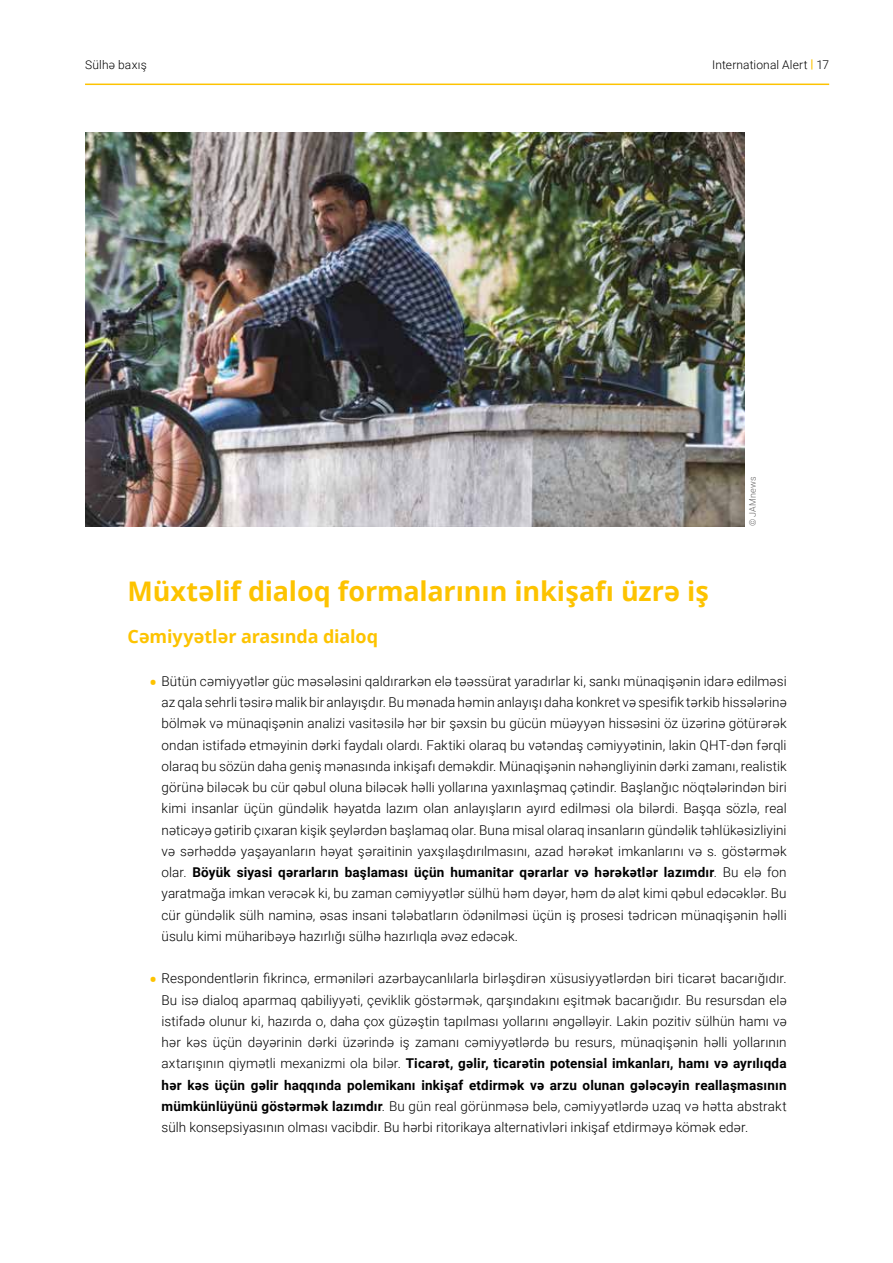
<style>
.page{position:relative;width:893px;height:1263px;background:#fff}
.page>*{position:absolute;margin:0;border:0;box-sizing:border-box;transform-origin:0 0}
.t1{font:700 27px "Noto Sans";letter-spacing:-.005em;color:#fdc300}
.t2{font:700 18px "Noto Sans";letter-spacing:-.005em;color:#fdc300}
.t3{font:300 13.5px/21.3px "Roboto";letter-spacing:.01em;color:#000;text-align:justify}
.t4{font:300 12px "Roboto";letter-spacing:.01em;color:#000}
.t5{font:300 9px "Roboto";letter-spacing:.02em;color:#646363}
.s1{font-weight:700;color:#fdc300}
.s2{font-size:27px;color:#fdc300}
.s3{font-weight:700}
</style>
<div class="page">
<img style="left:86px;top:133px;width:659px;height:393px">
<hr style="left:85px;top:84px;width:744px;height:1px;background:#fdc300">
<p class="t4" style="left:85px;top:56px;width:63px">Sülhə baxış</p>
<p class="t4" style="left:712px;top:56px;width:118px">International Alert <span class="s1">|</span> 17</p>
<p class="t5" style="left:746px;top:526px;width:51px;rotate:-90deg">© JAMnews</p>
<h1 class="t1" style="left:128px;top:572px;width:583px">Müxtəlif dialoq formalarının inkişafı üzrə iş</h1>
<h2 class="t2" style="left:128px;top:624px;width:252px">Cəmiyyətlər arasında dialoq</h2>
<p class="t3" style="left:162px;top:670px;width:627px;text-indent:-13px"><span class="s2">•</span> Bütün cəmiyyətlər güc məsələsini qaldırarkən elə təəssürat yaradırlar ki, sankı münaqişənin idarə edilməsi az qala sehrli təsirə malik bir anlayışdır. Bu mənada həmin anlayışı daha konkret və spesifik tərkib hissələrinə bölmək və münaqişənin analizi vasitəsilə hər bir şəxsin bu gücün müəyyən hissəsini öz üzərinə götürərək ondan istifadə etməyinin dərki faydalı olardı. Faktiki olaraq bu vətəndaş cəmiyyətinin, lakin QHT-dən fərqli olaraq bu sözün daha geniş mənasında inkişafı deməkdir. Münaqişənin nəhəngliyinin dərki zamanı, realistik görünə biləcək bu cür qəbul oluna biləcək həlli yollarına yaxınlaşmaq çətindir. Başlanğıc nöqtələrindən biri kimi insanlar üçün gündəlik həyatda lazım olan anlayışların ayırd edilməsi ola bilərdi. Başqa sözlə, real nəticəyə gətirib çıxaran kişik şeylərdən başlamaq olar. Buna misal olaraq insanların gündəlik təhlükəsizliyini və sərhəddə yaşayanların həyat şəraitinin yaxşılaşdırılmasını, azad hərəkət imkanlarını və s. göstərmək olar. <span class="s3">Böyük siyasi qərarların başlaması üçün humanitar qərarlar və hərəkətlər lazımdır</span>. Bu elə fon yaratmağa imkan verəcək ki, bu zaman cəmiyyətlər sülhü həm dəyər, həm də alət kimi qəbul edəcəklər. Bu cür gündəlik sülh naminə, əsas insani tələbatların ödənilməsi üçün iş prosesi tədricən münaqişənin həlli üsulu kimi müharibəyə hazırlığı sülhə hazırlıqla əvəz edəcək.</p>
<p class="t3" style="left:162px;top:967px;width:627px;text-indent:-13px"><span class="s2">•</span> Respondentlərin fikrincə, erməniləri azərbaycanlılarla birləşdirən xüsusiyyətlərdən biri ticarət bacarığıdır.<br>Bu isə dialoq aparmaq qabiliyyəti, çeviklik göstərmək, qarşındakını eşitmək bacarığıdır. Bu resursdan elə istifadə olunur ki, hazırda o, daha çox güzəştin tapılması yollarını əngəlləyir. Lakin pozitiv sülhün hamı və hər kəs üçün dəyərinin dərki üzərində iş zamanı cəmiyyətlərdə bu resurs, münaqişənin həlli yollarının axtarışının qiymətli mexanizmi ola bilər. <span class="s3">Ticarət, gəlir, ticarətin potensial imkanları, hamı və ayrılıqda hər kəs üçün gəlir haqqında polemikanı inkişaf etdirmək və arzu olunan gələcəyin reallaşmasının mümkünlüyünü göstərmək lazımdır</span>. Bu gün real görünməsə belə, cəmiyyətlərdə uzaq və hətta abstrakt sülh konsepsiyasının olması vacibdir. Bu hərbi ritorikaya alternativləri inkişaf etdirməyə kömək edər.</p>
</div>
